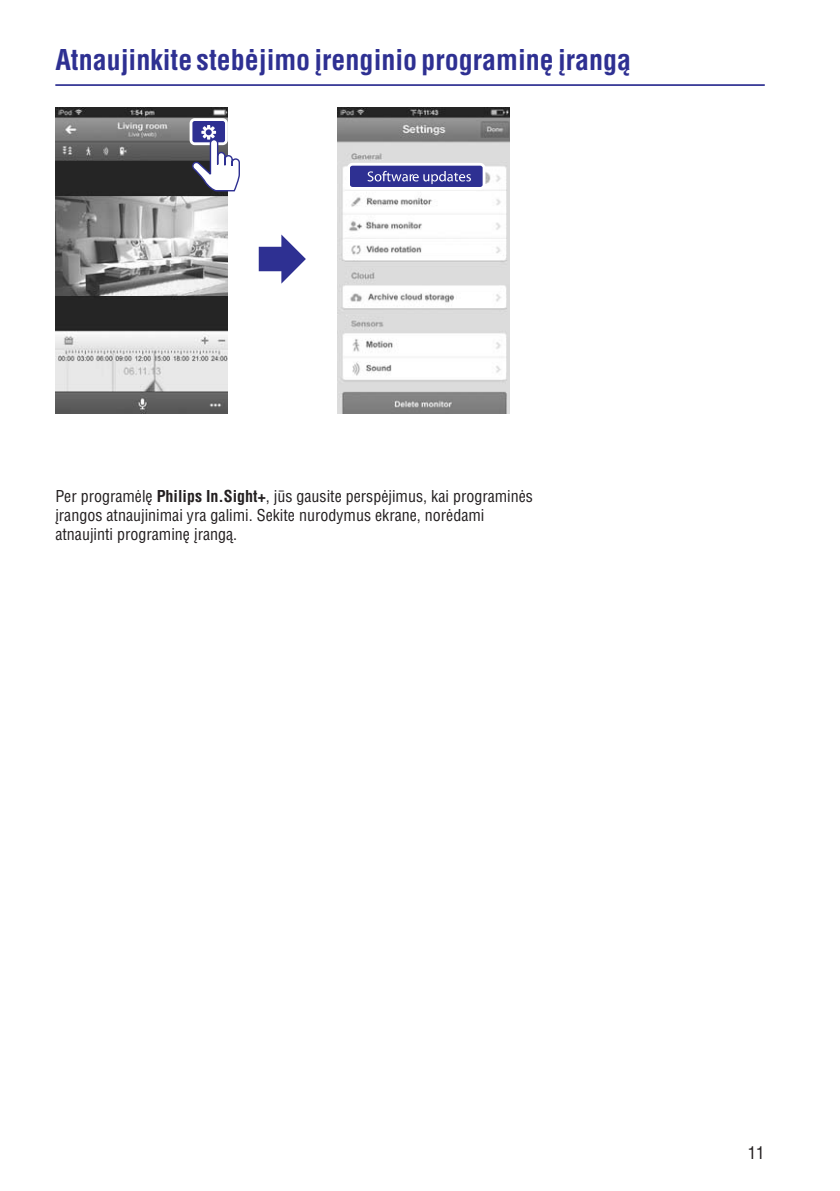
<style>
.page{position:relative;width:840px;height:1191px;background:#fff}
.page>*{position:absolute;margin:0;border:0;box-sizing:border-box;transform-origin:0 0}
.t1{font:700 28px "Rim Helvetica Condensed";color:#2e3092}
.t2{font:17px "Rim Helvetica Condensed";color:#231f20}
.t3{font:16px/19px "Rim Helvetica Condensed";color:#231f20}
.s1{font-weight:700}
</style>
<div class="page">
<hr style="left:55px;top:84px;width:709px;height:2px;background:#2e3092">
<img style="left:55px;top:108px;width:172px;height:305px">
<img style="left:55px;top:197px;width:173px;height:98px">
<img style="left:337px;top:108px;width:172px;height:305px">
<svg style="left:258px;top:234px;width:48px;height:50px"></svg>
<div style="left:347px;top:163px;width:138px;height:27px;border:6px solid #fff;border-radius:2px"></div>
<div style="left:350px;top:166px;width:132px;height:21px;background:#2e3092;border-radius:2px"></div>
<svg style="left:367px;top:171px;width:103px;height:13px"></svg>
<div style="left:189px;top:118px;width:39px;height:27px;border:6px solid #fff;border-radius:2px"></div>
<div style="left:192px;top:121px;width:33px;height:21px;background:#2e3092;border-radius:2px"></div>
<svg style="left:192px;top:125px;width:48px;height:67px"></svg>
<h1 class="t1" style="left:55px;top:49px;width:577px">Atnaujinkite stebëjimo árenginio programinæ árangà</h1>
<p class="t3" style="left:55px;top:488px;width:479px">Per programëlæ <span class="s1">Philips In.Sight+</span>, jûs gausite perspëjimus, kai programinës árangos atnaujinimai yra galimi. Sekite nurodymus ekrane, norëdami atnaujinti programinæ árangà.</p>
<p class="t2" style="left:747px;top:1146px;width:18px">11</p>
</div>
